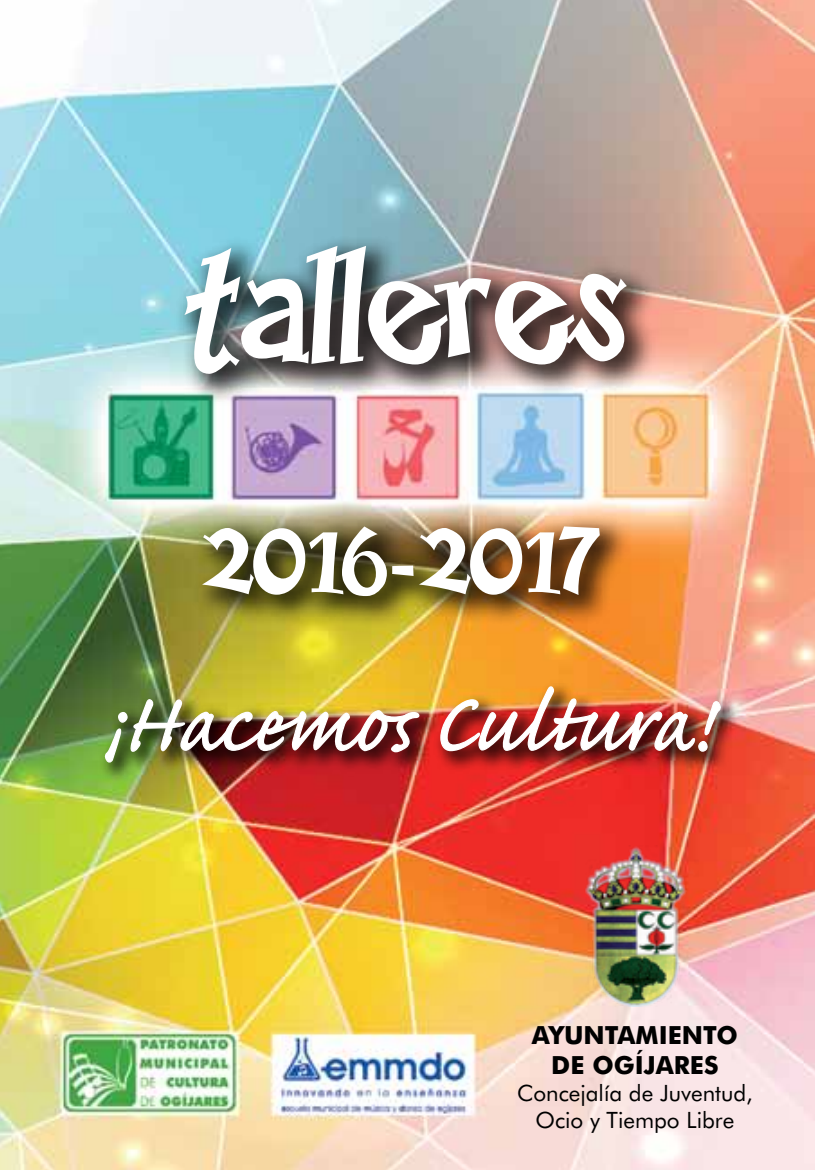
<style>
.page{position:relative;width:815px;height:1170px;background:#fff}
.page>*{position:absolute;margin:0;border:0;box-sizing:border-box;transform-origin:0 0}
.t1{font:172.5px "Happy Serif";color:#fff}
.t2{font:105px "Caflisch Script Pro";color:#fff}
.t3{font:95px "Happy Serif";color:#fff}
.t4{font:700 25px/30px "Futura BT";color:#000;text-align:center}
.t5{font:22.5px/27px "Futura BT";color:#000;text-align:center}
</style>
<div class="page">
<img style="left:0;top:0;width:815px;height:1169px">
<div style="left:173px;top:233px;width:486px;height:173px;background:#000;opacity:.75"></div>
<div style="left:98px;top:679px;width:645px;height:105px;background:#000;opacity:.75"></div>
<img style="left:104px;top:698px;width:316px;height:65px">
<img style="left:440px;top:685px;width:281px;height:67px">
<div style="left:190px;top:513px;width:442px;height:115px;background:#000;opacity:.75"></div>
<img style="left:571px;top:845px;width:128px;height:161px">
<h1 class="t1" style="left:188px;top:203px;width:441px">talleres</h1>
<h3 class="t3" style="left:202px;top:505px;width:401px">2016-2017</h3>
<h2 class="t2" style="left:105px;top:669px;width:606px">¡Hacemos Cultura!</h2>
<p class="t4" style="left:532px;top:1019px;width:208px">AYUNTAMIENTO<br>DE OGÍJARES</p>
<p class="t5" style="left:517px;top:1079px;width:237px">Concejalía de Juventud,<br>Ocio y Tiempo Libre</p>
</div>
